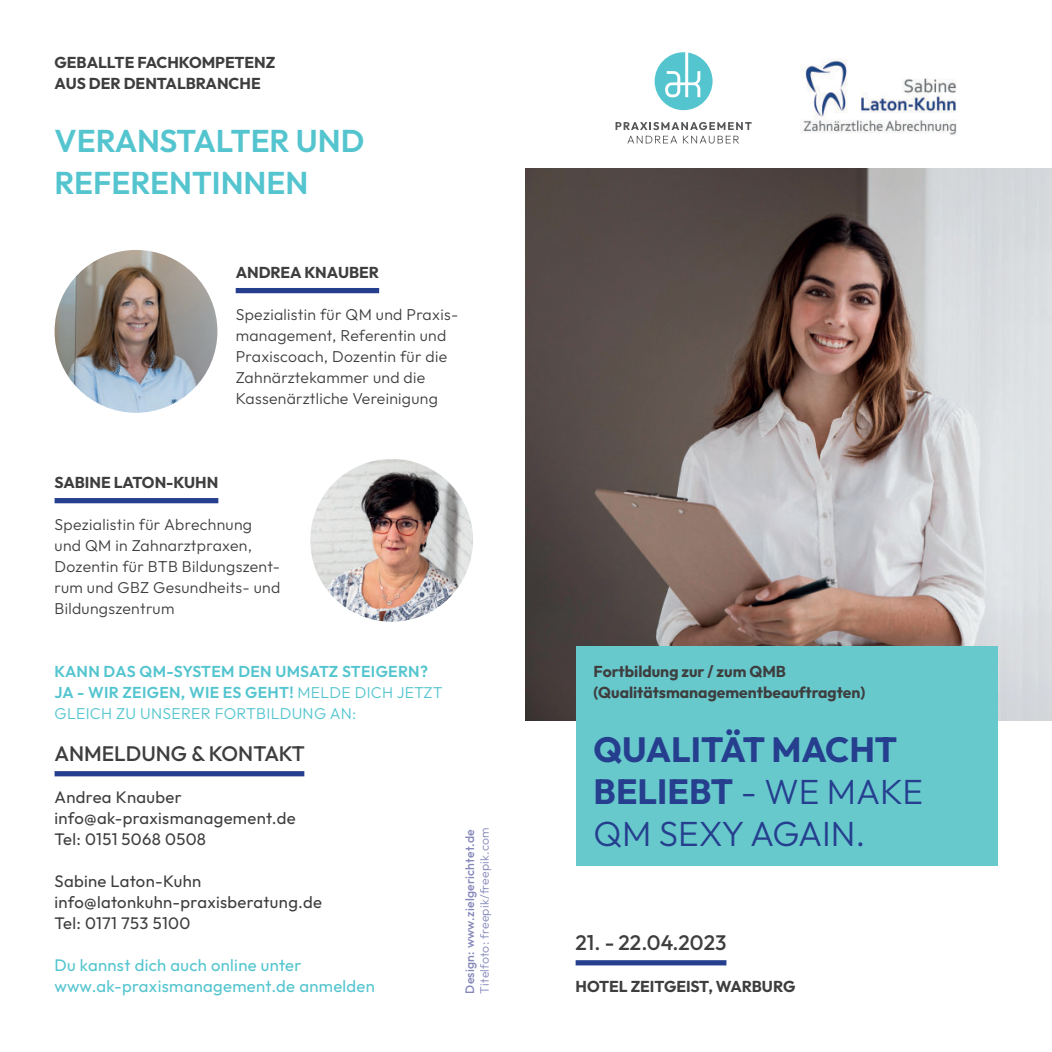
<style>
.page{position:relative;width:1052px;height:1052px;background:#fff}
.page>*{position:absolute;margin:0;border:0;box-sizing:border-box;transform-origin:0 0}
.t1{font:700 35px/42px "Outfit";color:#253f8e}
.t2{font:600 31.5px/42px "Outfit";color:#54c5cf}
.t3{font:500 21px "Outfit";color:#3e3e3f}
.t4{font:16.62px/21px "Outfit";letter-spacing:.02em;color:#3e3e3f}
.t5{font:16.62px/21px "Outfit";letter-spacing:.02em;color:#54c5cf}
.t6{font:300 15.75px/21px "Outfit";letter-spacing:.02em;color:#3e3e3f}
.t7{font:700 15.75px/21px "Outfit";color:#3e3e3f}
.t8{font:600 15.75px/21px "Outfit";letter-spacing:.02em;color:#54c5cf}
.t9{font:300 12.25px "Outfit";letter-spacing:.02em;color:#8688ba}
.t10{font:500 12.25px "Outfit";letter-spacing:.02em;color:#8688ba}
.s1{font-weight:300}
</style>
<div class="page">
<img style="left:526px;top:169px;width:526px;height:551px">
<div style="left:576px;top:646px;width:421px;height:220px;background:#68c9cd"></div>
<svg style="left:615px;top:122px;width:136px;height:8px"></svg>
<svg style="left:627px;top:136px;width:50px;height:8px"></svg>
<svg style="left:683px;top:136px;width:56px;height:8px"></svg>
<svg style="left:654px;top:52px;width:58px;height:58px"></svg>
<img style="left:800px;top:59px;width:157px;height:76px">
<div style="left:575px;top:960px;width:151px;height:5px;background:#253f8e"></div>
<img style="left:55px;top:250px;width:162px;height:163px;border-radius:81px">
<img style="left:310px;top:459px;width:163px;height:163px;border-radius:81px">
<div style="left:236px;top:288px;width:143px;height:5px;background:#253f8e"></div>
<div style="left:55px;top:771px;width:249px;height:5px;background:#253f8e"></div>
<div style="left:55px;top:498px;width:163px;height:5px;background:#253f8e"></div>
<p class="t7" style="left:55px;top:53px;width:222px">GEBALLTE FACHKOMPETENZ<br>AUS DER DENTALBRANCHE</p>
<h2 class="t2" style="left:55px;top:123px;width:311px">VERANSTALTER UND<br>REFERENTINNEN</h2>
<p class="t7" style="left:236px;top:263px;width:145px">ANDREA KNAUBER</p>
<p class="t6" style="left:236px;top:305px;width:224px">Spezialistin für QM und Praxis&shy;management, Referentin und<br>Praxiscoach, Dozentin für die<br>Zahnärztekammer und die<br>Kassenärztliche Vereinigung</p>
<p class="t7" style="left:55px;top:473px;width:165px">SABINE LATON-KUHN</p>
<p class="t6" style="left:55px;top:515px;width:227px">Spezialistin für Abrechnung und QM in Zahnarztpraxen,<br>Dozentin für BTB Bildungszent&shy;rum und GBZ Gesundheits- und<br>Bildungszentrum</p>
<p class="t8" style="left:55px;top:662px;width:389px">KANN DAS QM-SYSTEM DEN UMSATZ STEIGERN?<br>JA - WIR ZEIGEN, WIE ES GEHT! <span class="s1">MELDE DICH JETZT<br>GLEICH ZU UNSERER FORTBILDUNG AN:</span></p>
<h3 class="t3" style="left:55px;top:746px;width:252px">ANMELDUNG &amp; KONTAKT</h3>
<p class="t4" style="left:55px;top:788px;width:243px">Andrea Knauber info@ak-praxismanagement.de<br>Tel: 0151 5068 0508</p>
<p class="t4" style="left:55px;top:872px;width:269px">Sabine Laton-Kuhn info@latonkuhn-praxisberatung.de<br>Tel: 0171 753 5100</p>
<p class="t5" style="left:55px;top:956px;width:322px">Du kannst dich auch online unter www.ak-praxismanagement.de anmelden</p>
<p class="t10" style="left:465px;top:993px;width:166px;rotate:-90deg">Design: www.zielgerichtet.de</p>
<p class="t9" style="left:480px;top:993px;width:168px;rotate:-90deg">Titelfoto: freepik/freepik.com</p>
<p class="t7" style="left:593px;top:662px;width:273px">Fortbildung zur / zum QMB (Qualitätsmanagementbeauftragten)</p>
<h1 class="t1" style="left:593px;top:732px;width:331px">QUALITÄT MACHT<br>BELIEBT <span class="s1">- WE MAKE<br>QM SEXY AGAIN.</span></h1>
<h3 class="t3" style="left:575px;top:935px;width:152px">21. - 22.04.2023</h3>
<p class="t7" style="left:575px;top:977px;width:221px">HOTEL ZEITGEIST, WARBURG</p>
</div>
